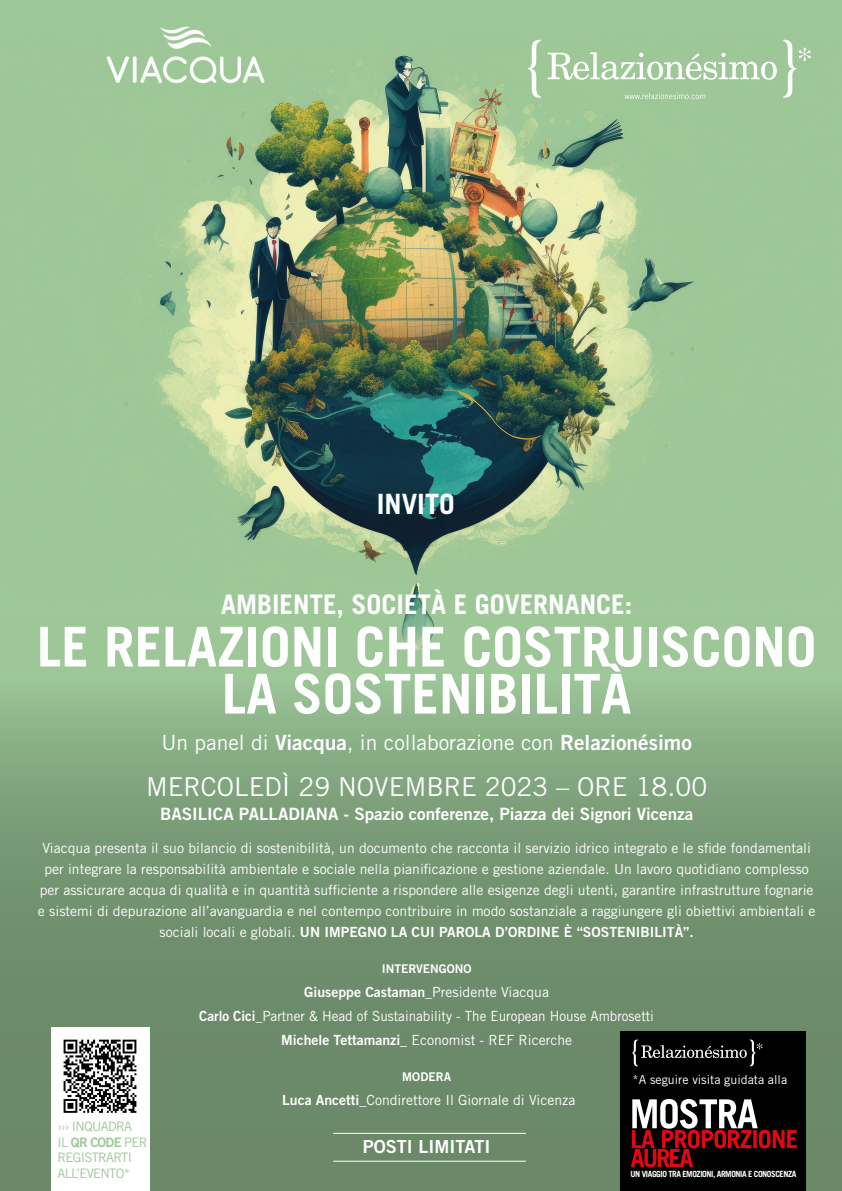
<style>
.page{position:relative;width:842px;height:1191px;background:#fff}
.page>*{position:absolute;margin:0;border:0;box-sizing:border-box;transform-origin:0 0}
.t1{font:700 55px/47px "Trade Gothic";color:#fff;text-align:center}
.t2{font:700 28px "Trade Gothic";color:#fff}
.t3{font:700 27px "Trade Gothic";color:#fff}
.t4{font:26px "Trade Gothic";color:#fff}
.t5{font:21px "Trade Gothic";color:#fff}
.t6{font:18px "Trade Gothic Bold Two";color:#fff}
.t7{font:17px "Trade Gothic Bold Two";color:#fff}
.t8{font:14px/21px "Trade Gothic";color:#fff;text-align:center}
.t9{font:14px "Trade Gothic Bold Two";color:#fff}
.t10{font:13px/15.5px "Trade Gothic";letter-spacing:-.05em;color:#9dc898}
.t11{font:13px "Trade Gothic Bold Two";letter-spacing:-.05em;color:#9dc898}
.t12{font:12.4px "Trade Gothic";color:#fff}
.t13{font:12px "Trade Gothic Bold Two";color:#fff}
.t14{font:700 8.5px "Trade Gothic";letter-spacing:-.05em;color:#fff}
.s1{font-family:"Trade Gothic Bold Two"}
.s2{font-family:"Trade Gothic"}
</style>
<div class="page">
<div style="left:0;top:0;width:842px;height:683px;background:#9dc898"></div>
<img style="left:124px;top:39px;width:662px;height:611px">
<svg style="left:527px;top:40px;width:14px;height:58px"></svg>
<svg style="left:783px;top:40px;width:28px;height:58px"></svg>
<svg style="left:548px;top:52px;width:229px;height:28px"></svg>
<svg style="left:624px;top:93px;width:81px;height:6px"></svg>
<img style="left:106px;top:26px;width:161px;height:116px">
<svg style="left:0;top:683px;width:842px;height:508px;background:#779874"></svg>
<div style="left:51px;top:1028px;width:98px;height:163px;background:#fff"></div>
<img style="left:63px;top:1039px;width:74px;height:74px">
<hr style="left:333px;top:1132px;width:193px;height:1px;background:#fff">
<hr style="left:333px;top:1160px;width:193px;height:1px;background:#fff">
<div style="left:620px;top:1031px;width:186px;height:160px;background:#000"></div>
<svg style="left:631px;top:1099px;width:166px;height:68px"></svg>
<svg style="left:632px;top:1039px;width:130px;height:27px"></svg>
<h2 class="t2" style="left:377px;top:486px;width:79px">INVITO</h2>
<h3 class="t3" style="left:221px;top:587px;width:413px">AMBIENTE, SOCIETÀ E GOVERNANCE:</h3>
<h1 class="t1" style="left:37px;top:622px;width:781px">LE RELAZIONI CHE COSTRUISCONO<br>LA SOSTENIBILITÀ</h1>
<h3 class="t5" style="left:161px;top:729px;width:532px">Un panel di <span class="s1">Viacqua</span>, in collaborazione con <span class="s1">Relazionésimo</span></h3>
<h3 class="t4" style="left:146px;top:770px;width:563px">MERCOLEDÌ 29 NOVEMBRE 2023 – ORE 18.00</h3>
<p class="t7" style="left:160px;top:803px;width:535px">BASILICA PALLADIANA - Spazio conferenze, Piazza dei Signori Vicenza</p>
<p class="t8" style="left:38px;top:837px;width:779px">Viacqua presenta il suo bilancio di sostenibilità, un documento che racconta il servizio idrico integrato e le sfide fondamentali per integrare la responsabilità ambientale e sociale nella pianificazione e gestione aziendale. Un lavoro quotidiano complesso per assicurare acqua di qualità e in quantità sufficiente a rispondere alle esigenze degli utenti, garantire infrastrutture fognarie e sistemi di depurazione all’avanguardia e nel contempo contribuire in modo sostanziale a raggiungere gli obiettivi ambientali e</p>
<p class="t9" style="left:160px;top:923px;width:536px"><span class="s2">sociali locali e globali.</span> UN IMPEGNO LA CUI PAROLA D’ORDINE È “SOSTENIBILITÀ”.</p>
<p class="t13" style="left:382px;top:961px;width:91px">INTERVENGONO</p>
<p class="t8" style="left:199px;top:979px;width:456px;line-height:24px"><span class="s1">Giuseppe Castaman</span>_Presidente Viacqua<br><span class="s1">Carlo Cici</span>_Partner &amp; Head of Sustainability - The European House Ambrosetti<br><span class="s1">Michele Tettamanzi</span>_ Economist - REF Ricerche</p>
<p class="t13" style="left:402px;top:1069px;width:50px">MODERA</p>
<p class="t8" style="left:282px;top:1089px;width:295px"><span class="s1">Luca Ancetti_</span>Condirettore Il Giornale di Vicenza</p>
<p class="t6" style="left:363px;top:1135px;width:129px">POSTI LIMITATI</p>
<p class="t12" style="left:632px;top:1071px;width:156px">*A seguire visita guidata alla</p>
<p class="t10" style="left:57px;top:1118px;width:76px">››› INQUADRA</p>
<p class="t11" style="left:57px;top:1134px;width:92px"><span class="s2">IL</span> QR CODE <span class="s2">PER</span></p>
<p class="t10" style="left:57px;top:1149px;width:76px">REGISTRARTI<br>ALL’EVENTO*</p>
<p class="t14" style="left:630px;top:1169px;width:167px">UN VIAGGIO TRA EMOZIONI, ARMONIA E CONOSCENZA</p>
</div>
